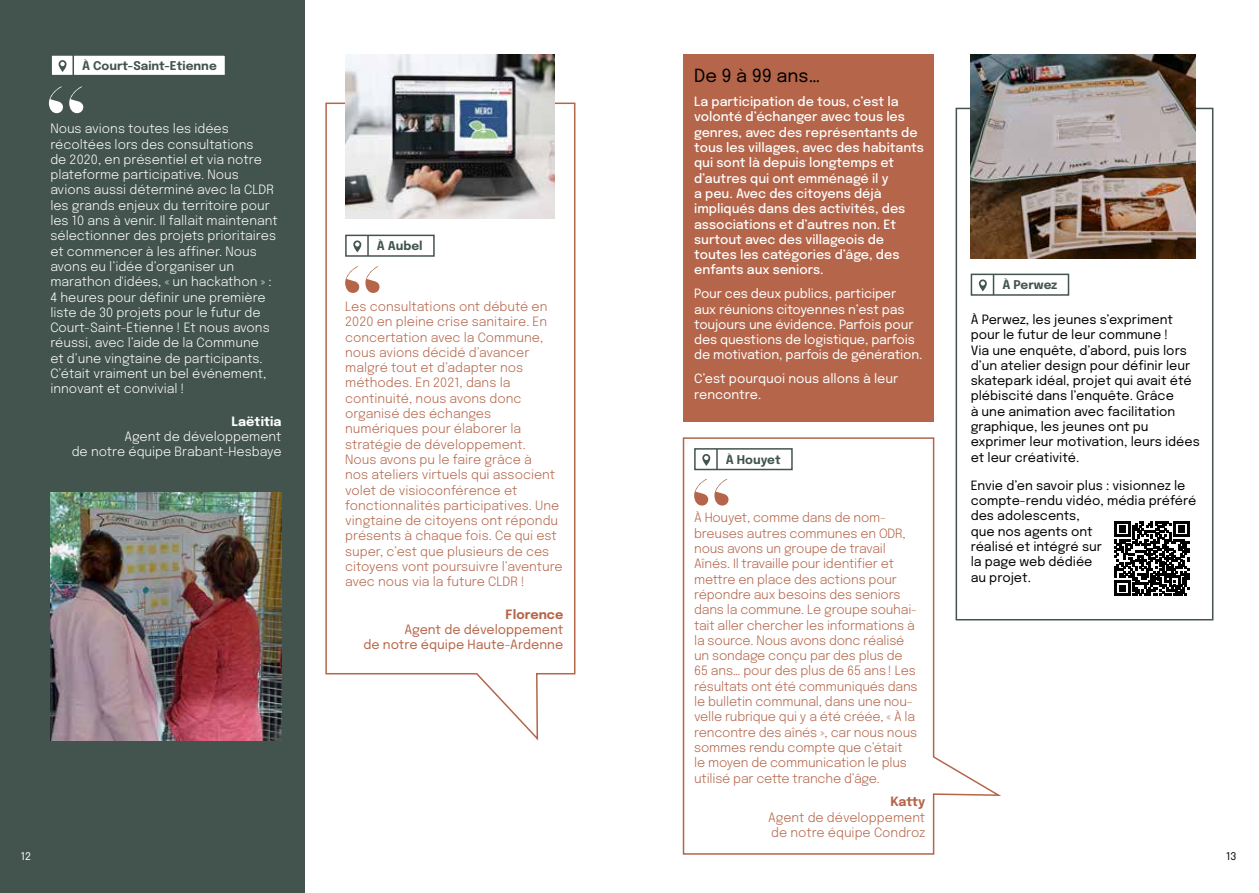
<style>
.page{position:relative;width:1259px;height:893px;background:#fff}
.page>*{position:absolute;margin:0;border:0;box-sizing:border-box;transform-origin:0 0}
.t1{font:18px "Epilogue";color:#000}
.t2{font:12.75px/15.3px "Epilogue";letter-spacing:-.015em;color:#b4654a}
.t3{font:12.75px/15.3px "Epilogue";color:#fff}
.t4{font:12.75px/15.3px "Epilogue";color:#000}
.t5{font:500 12.75px/15.3px "Epilogue";color:#fff}
.t6{font:12.75px/15.3px "Epilogue";color:#b5664a;text-align:right}
.t7{font:700 12.75px "Epilogue";color:#fff}
.t8{font:700 12.75px "Epilogue";color:#b5664a}
.t9{font:700 12.75px "Epilogue";letter-spacing:-.015em;color:#b4654a}
.t10{font:700 12px "Epilogue";color:#43544e}
.t11{font:10.5px "Epilogue";color:#fff}
.t12{font:10.5px "Epilogue";color:#000}
</style>
<div class="page">
<div style="left:683px;top:54px;width:250px;height:367px;background:#b4654a"></div>
<div style="left:0;top:0;width:304px;height:893px;background:#43544e"></div>
<svg style="left:955px;top:107px;width:259px;height:514px"></svg>
<svg style="left:325px;top:102px;width:251px;height:639px"></svg>
<svg style="left:682px;top:437px;width:322px;height:418px"></svg>
<img style="left:971px;top:54px;width:224px;height:205px">
<img style="left:50px;top:493px;width:231px;height:247px">
<img style="left:345px;top:54px;width:209px;height:164px">
<svg style="left:1114px;top:521px;width:75px;height:75px"></svg>
<svg style="left:49px;top:86px;width:34px;height:27px"></svg>
<svg style="left:345px;top:266px;width:34px;height:27px"></svg>
<svg style="left:694px;top:479px;width:34px;height:27px"></svg>
<div style="left:50px;top:54px;width:176px;height:22px;background:#fff;border:2px solid #43544e"></div>
<hr style="left:72px;top:55px;width:2px;height:21px;background:#43544e">
<svg style="left:59px;top:60px;width:8px;height:12px"></svg>
<div style="left:970px;top:274px;width:99px;height:22px;background:#fff;border:2px solid #43544e"></div>
<hr style="left:992px;top:274px;width:2px;height:21px;background:#43544e">
<svg style="left:979px;top:279px;width:7px;height:12px"></svg>
<div style="left:694px;top:448px;width:98px;height:22px;background:#fff;border:2px solid #43544e"></div>
<hr style="left:716px;top:449px;width:2px;height:21px;background:#43544e">
<svg style="left:702px;top:454px;width:8px;height:12px"></svg>
<div style="left:345px;top:235px;width:90px;height:22px;background:#fff;border:2px solid #43544e"></div>
<hr style="left:367px;top:235px;width:2px;height:21px;background:#43544e">
<svg style="left:353px;top:240px;width:8px;height:12px"></svg>
<p class="t10" style="left:82px;top:57px;width:136px">À Court-Saint-Etienne</p>
<p class="t3" style="left:50px;top:120px;width:229px">Nous avions toutes les idées récoltées lors des consultations<br>de 2020, en présentiel et via notre plateforme participative. Nous avions aussi déterminé avec la CLDR les grands enjeux du territoire pour les 10 ans à venir. Il fallait maintenant sélectionner des projets prioritaires et commencer à les affiner. Nous avons eu l’idée d’organiser un marathon d'idées, « un hackathon » :<br>4 heures pour définir une première liste de 30 projets pour le futur de Court-Saint-Etienne ! Et nous avons réussi, avec l’aide de la Commune<br>et d’une vingtaine de participants.<br>C’était vraiment un bel événement, innovant et convivial !</p>
<p class="t7" style="left:232px;top:412px;width:51px">Laëtitia</p>
<p class="t3" style="left:72px;top:428px;width:211px;text-align:right">Agent de développement<br>de notre équipe Brabant-Hesbaye</p>
<p class="t10" style="left:377px;top:238px;width:47px">À Aubel</p>
<p class="t2" style="left:345px;top:298px;width:219px">Les consultations ont débuté en<br>2020 en pleine crise sanitaire. En concertation avec la Commune, nous avions décidé d’avancer malgré tout et d’adapter nos méthodes. En 2021, dans la continuité, nous avons donc organisé des échanges numériques pour élaborer la stratégie de développement.<br>Nous avons pu le faire grâce à<br>nos ateliers virtuels qui associent volet de visioconférence et fonctionnalités participatives. Une vingtaine de citoyens ont répondu présents à chaque fois. Ce qui est super, c’est que plusieurs de ces citoyens vont poursuivre l’aventure avec nous via la future CLDR !</p>
<p class="t8" style="left:505px;top:605px;width:59px">Florence</p>
<p class="t6" style="left:363px;top:621px;width:201px">Agent de développement<br>de notre équipe Haute-Ardenne</p>
<h1 class="t1" style="left:694px;top:63px;width:128px">De 9 à 99 ans…</h1>
<p class="t5" style="left:694px;top:93px;width:231px">La participation de tous, c’est la volonté d’échanger avec tous les genres, avec des représentants de tous les villages, avec des habitants qui sont là depuis longtemps et d’autres qui ont emménagé il y<br>a peu. Avec des citoyens déjà impliqués dans des activités, des associations et d’autres non. Et surtout avec des villageois de toutes les catégories d’âge, des enfants aux seniors.</p>
<p class="t3" style="left:694px;top:285px;width:230px">Pour ces deux publics, participer<br>aux réunions citoyennes n’est pas toujours une évidence. Parfois pour des questions de logistique, parfois de motivation, parfois de génération.</p>
<p class="t3" style="left:694px;top:370px;width:206px">C’est pourquoi nous allons à leur rencontre.</p>
<p class="t10" style="left:726px;top:451px;width:56px">À Houyet</p>
<p class="t2" style="left:694px;top:509px;width:225px">À Houyet, comme dans de nom&shy;breuses autres communes en ODR, nous avons un groupe de travail Aînés. Il travaille pour identifier et mettre en place des actions pour répondre aux besoins des seniors dans la commune. Le groupe souhai&shy;tait aller chercher les informations à la source. Nous avons donc réalisé un sondage conçu par des plus de 65 ans… pour des plus de 65 ans ! Les résultats ont été communiqués dans le bulletin communal, dans une nou&shy;velle rubrique qui y a été créée, « À la rencontre des aînés », car nous nous sommes rendu compte que c’était<br>le moyen de communication le plus utilisé par cette tranche d’âge.</p>
<p class="t9" style="left:890px;top:793px;width:36px">Katty</p>
<p class="t2" style="left:768px;top:809px;width:158px">Agent de développement de notre équipe Condroz</p>
<p class="t10" style="left:1002px;top:277px;width:57px">À Perwez</p>
<p class="t4" style="left:970px;top:311px;width:231px">À Perwez, les jeunes s’expriment pour le futur de leur commune !<br>Via une enquête, d’abord, puis lors d’un atelier design pour définir leur skatepark idéal, projet qui avait été plébiscité dans l’enquête. Grâce<br>à une animation avec facilitation graphique, les jeunes ont pu exprimer leur motivation, leurs idées et leur créativité.</p>
<p class="t4" style="left:970px;top:477px;width:227px">Envie d’en savoir plus : visionnez le compte-rendu vidéo, média préféré des adolescents,<br>que nos agents ont<br>réalisé et intégré sur<br>la page web dédiée<br>au projet.</p>
<p class="t11" style="left:21px;top:849px;width:12px">12</p>
<p class="t12" style="left:1226px;top:849px;width:12px">13</p>
</div>
